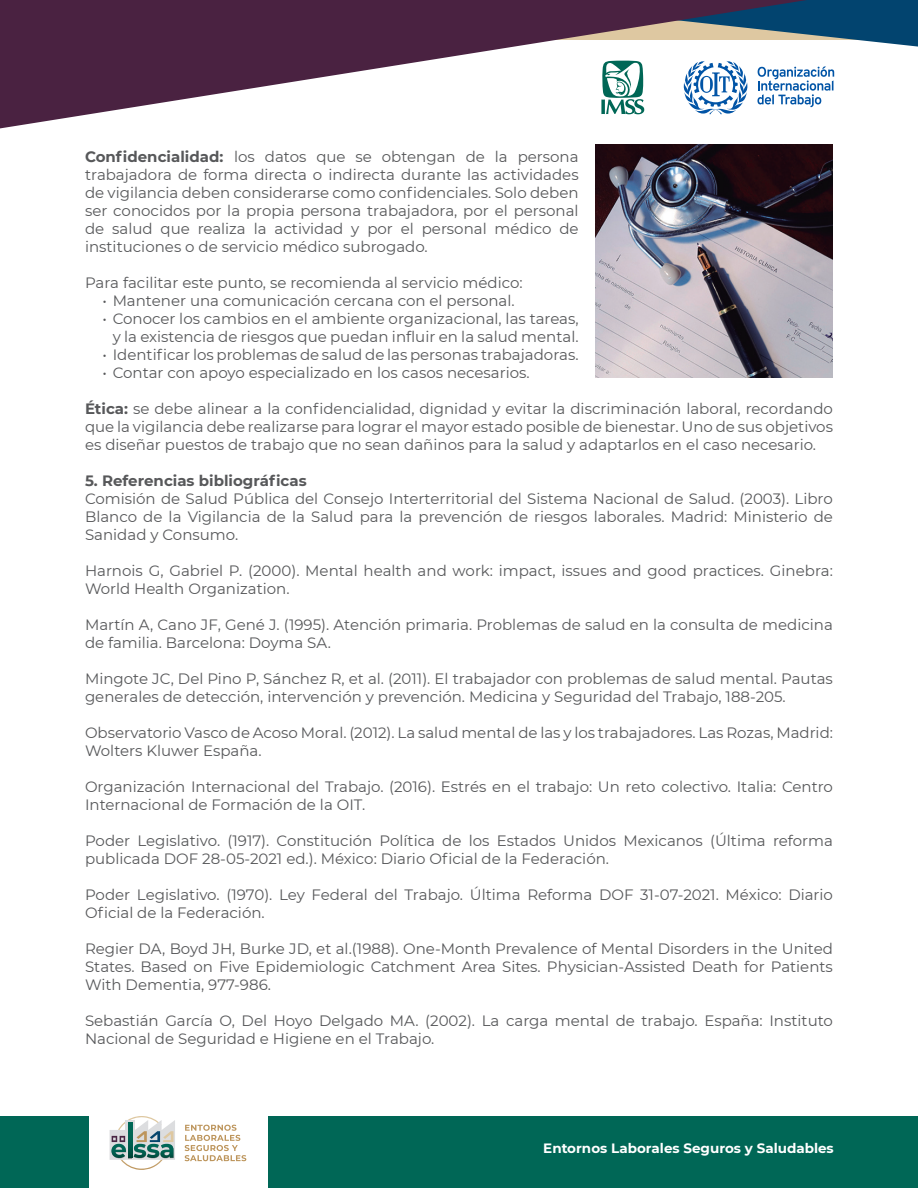
<style>
.page{position:relative;width:918px;height:1188px;background:#fff}
.page>*{position:absolute;margin:0;border:0;box-sizing:border-box;transform-origin:0 0}
.t1{font:15px/18px "Montserrat";color:#57585a}
.t2{font:700 15px "Montserrat";color:#57585a}
.t3{font:700 13.5px "Montserrat";color:#fff}
.s1{font-weight:700}
</style>
<div class="page">
<div style="left:268px;top:1116px;width:650px;height:72px;background:#006756"></div>
<div style="left:0;top:1116px;width:88px;height:72px;background:#006756"></div>
<svg style="left:0;top:0;width:918px;height:129px"></svg>
<svg style="left:185px;top:1125px;width:61px;height:36px"></svg>
<svg style="left:110px;top:1116px;width:65px;height:54px"></svg>
<img style="left:596px;top:145px;width:236px;height:233px">
<p class="t1" style="left:85px;top:147px;width:495px;text-align:justify"><span class="s1">Confidencialidad:</span> los datos que se obtengan de la persona trabajadora de forma directa o indirecta durante las actividades de vigilancia deben considerarse como confidenciales. Solo deben ser conocidos por la propia persona trabajadora, por el personal de salud que realiza la actividad y por el personal médico de instituciones o de servicio médico subrogado.</p>
<p class="t1" style="left:85px;top:273px;width:439px">Para facilitar este punto, se recomienda al servicio médico:</p>
<p class="t1" style="left:102px;top:291px;width:414px">• Mantener una comunicación cercana con el personal.</p>
<p class="t1" style="left:102px;top:309px;width:478px;text-align:right">• Conocer los cambios en el ambiente organizacional, las tareas, y la existencia de riesgos que puedan influir en la salud mental.</p>
<p class="t1" style="left:102px;top:345px;width:478px">• Identificar los problemas de salud de las personas trabajadoras.</p>
<p class="t1" style="left:102px;top:363px;width:429px">• Contar con apoyo especializado en los casos necesarios.</p>
<p class="t1" style="left:85px;top:399px;width:750px;text-align:justify"><span class="s1">Ética:</span> se debe alinear a la confidencialidad, dignidad y evitar la discriminación laboral, recordando que la vigilancia debe realizarse para lograr el mayor estado posible de bienestar. Uno de sus objetivos es diseñar puestos de trabajo que no sean dañinos para la salud y adaptarlos en el caso necesario.</p>
<p class="t2" style="left:85px;top:470px;width:223px">5. Referencias bibliográficas</p>
<p class="t1" style="left:85px;top:489px;width:749px;text-align:justify">Comisión de Salud Pública del Consejo Interterritorial del Sistema Nacional de Salud. (2003). Libro Blanco de la Vigilancia de la Salud para la prevención de riesgos laborales. Madrid: Ministerio de Sanidad y Consumo.</p>
<p class="t1" style="left:85px;top:561px;width:749px">Harnois G, Gabriel P. (2000). Mental health and work: impact, issues and good practices. Ginebra:<br>World Health Organization.</p>
<p class="t1" style="left:85px;top:615px;width:749px">Martín A, Cano JF, Gené J. (1995). Atención primaria. Problemas de salud en la consulta de medicina de familia. Barcelona: Doyma SA.</p>
<p class="t1" style="left:85px;top:669px;width:749px">Mingote JC, Del Pino P, Sánchez R, et al. (2011). El trabajador con problemas de salud mental. Pautas generales de detección, intervención y prevención. Medicina y Seguridad del Trabajo, 188-205.</p>
<p class="t1" style="left:85px;top:723px;width:750px">Observatorio Vasco de Acoso Moral. (2012). La salud mental de las y los trabajadores. Las Rozas, Madrid:<br>Wolters Kluwer España.</p>
<p class="t1" style="left:85px;top:777px;width:749px">Organización Internacional del Trabajo. (2016). Estrés en el trabajo: Un reto colectivo. Italia: Centro<br>Internacional de Formación de la OIT.</p>
<p class="t1" style="left:85px;top:831px;width:749px">Poder Legislativo. (1917). Constitución Política de los Estados Unidos Mexicanos (Última reforma publicada DOF 28-05-2021 ed.). México: Diario Oficial de la Federación.</p>
<p class="t1" style="left:85px;top:885px;width:749px">Poder Legislativo. (1970). Ley Federal del Trabajo. Última Reforma DOF 31-07-2021. México: Diario<br>Oficial de la Federación.</p>
<p class="t1" style="left:85px;top:939px;width:749px;text-align:justify">Regier DA, Boyd JH, Burke JD, et al.(1988). One-Month Prevalence of Mental Disorders in the United States. Based on Five Epidemiologic Catchment Area Sites. Physician-Assisted Death for Patients With Dementia, 977-986.</p>
<p class="t1" style="left:85px;top:1011px;width:749px">Sebastián García O, Del Hoyo Delgado MA. (2002). La carga mental de trabajo. España: Instituto<br>Nacional de Seguridad e Higiene en el Trabajo.</p>
<p class="t3" style="left:543px;top:1138px;width:292px">Entornos Laborales Seguros y Saludables</p>
</div>
